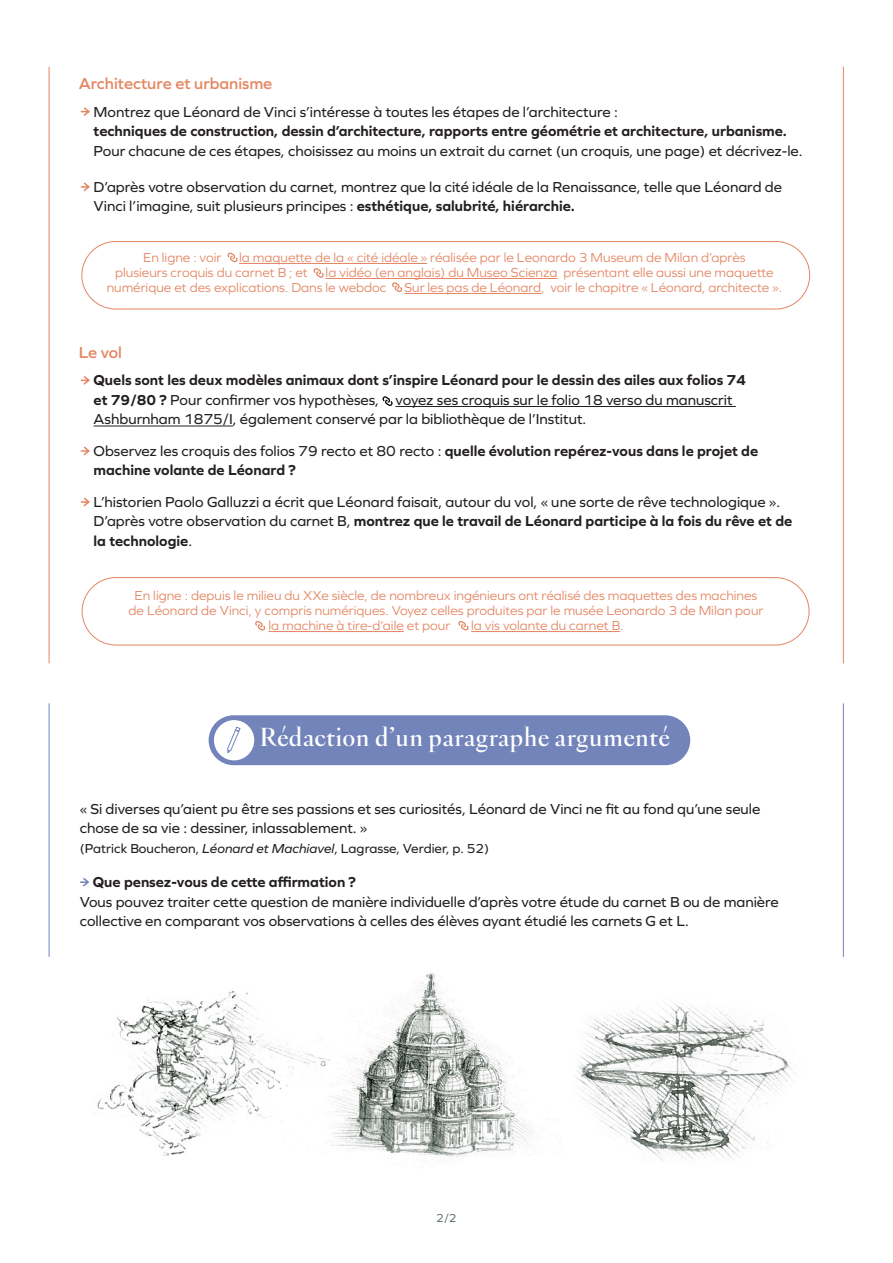
<style>
.page{position:relative;width:893px;height:1263px;background:#fff}
.page>*{position:absolute;margin:0;border:0;box-sizing:border-box;transform-origin:0 0}
.t1{font:25.5px "Institut De France";color:#fff}
.t2{font:600 16.5px "Graphie";color:#e48762}
.t3{font:15px/19.5px "Graphie";color:#231f20}
.t4{font:700 15px/19.5px "Graphie";color:#231f20}
.t5{font:13.5px "Graphie";color:#e48663}
.t6{font:13.5px "Graphie";color:#231f20}
.t7{font:12px "Graphie";color:#637771}
.s1{font-weight:400}
.s2{font-weight:700}
.s3{font-style:italic}
</style>
<div class="page">
<div style="left:209px;top:715px;width:481px;height:50px;background:#7284ba;border-radius:25px"></div>
<div style="left:214px;top:720px;width:40px;height:40px;background:#fff;border-radius:50%"></div>
<div style="left:82px;top:577px;width:727px;height:68px;border:1px solid #e48663;border-radius:34px"></div>
<svg style="left:227px;top:726px;width:14px;height:28px"></svg>
<hr style="left:49px;top:67px;width:1px;height:596px;background:#e48663">
<hr style="left:843px;top:67px;width:1px;height:596px;background:#e48663">
<hr style="left:49px;top:703px;width:1px;height:254px;background:#7284ba">
<hr style="left:843px;top:703px;width:1px;height:254px;background:#7284ba">
<hr style="left:395px;top:406px;width:341px;height:1px;background:#231f20">
<hr style="left:94px;top:426px;width:139px;height:1px;background:#231f20">
<hr style="left:239px;top:263px;width:188px;height:1px;background:#e48663">
<hr style="left:326px;top:278px;width:231px;height:1px;background:#e48663">
<hr style="left:404px;top:293px;width:137px;height:1px;background:#e48663">
<hr style="left:268px;top:631px;width:136px;height:1px;background:#e48663">
<hr style="left:471px;top:631px;width:149px;height:1px;background:#e48663">
<div style="left:81px;top:241px;width:729px;height:68px;border:1px solid #e48663;border-radius:34px"></div>
<img style="left:95px;top:991px;width:182px;height:165px">
<img style="left:575px;top:1002px;width:220px;height:159px">
<img style="left:277px;top:973px;width:257px;height:184px">
<svg style="left:227px;top:252px;width:11px;height:10px"></svg>
<svg style="left:313px;top:268px;width:11px;height:10px"></svg>
<svg style="left:392px;top:282px;width:10px;height:10px"></svg>
<svg style="left:458px;top:621px;width:10px;height:10px"></svg>
<svg style="left:255px;top:621px;width:10px;height:10px"></svg>
<svg style="left:382px;top:396px;width:11px;height:10px"></svg>
<svg style="left:80px;top:878px;width:10px;height:9px"></svg>
<svg style="left:80px;top:107px;width:10px;height:9px"></svg>
<svg style="left:80px;top:182px;width:10px;height:10px"></svg>
<svg style="left:80px;top:376px;width:10px;height:9px"></svg>
<svg style="left:80px;top:446px;width:10px;height:10px"></svg>
<svg style="left:80px;top:497px;width:10px;height:10px"></svg>
<p class="t2" style="left:79px;top:74px;width:195px">Architecture et urbanisme</p>
<p class="t3" style="left:94px;top:101px;width:526px">Montrez que Léonard de Vinci s’intéresse à toutes les étapes de l’architecture :</p>
<p class="t4" style="left:94px;top:121px;width:710px">techniques de construction, dessin d’architecture, rapports entre géométrie et architecture, urbanisme.<br><span class="s1">Pour chacune de ces étapes, choisissez au moins un extrait du carnet (un croquis, une page) et décrivez-le.</span></p>
<p class="t3" style="left:94px;top:177px;width:690px">D’après votre observation du carnet, montrez que la cité idéale de la Renaissance, telle que Léonard de<br>Vinci l’imagine, suit plusieurs principes : <span class="s2">esthétique, salubrité, hiérarchie.</span></p>
<p class="t5" style="left:143px;top:250px;width:80px">En ligne : voir</p>
<p class="t5" style="left:239px;top:250px;width:508px">la maquette de la « cité idéale » réalisée par le Leonardo 3 Museum de Milan d’après</p>
<p class="t5" style="left:115px;top:265px;width:194px">plusieurs croquis du carnet B ; et</p>
<p class="t5" style="left:326px;top:265px;width:450px">la vidéo (en anglais) du Museo Scienza présentant elle aussi une maquette</p>
<p class="t5" style="left:107px;top:280px;width:281px">numérique et des explications. Dans le webdoc</p>
<p class="t5" style="left:404px;top:280px;width:379px">Sur les pas de Léonard, voir le chapitre « Léonard, architecte ».</p>
<p class="t2" style="left:79px;top:343px;width:45px">Le vol</p>
<p class="t3" style="left:94px;top:370px;width:654px"><span class="s2">Quels sont les deux modèles animaux dont s’inspire Léonard pour le dessin des ailes aux folios 74 et 79/80 ?</span> Pour confirmer vos hypothèses, voyez ses croquis sur le folio 18 verso du manuscrit<br>Ashburnham 1875/I, également conservé par la bibliothèque de l’Institut.</p>
<p class="t4" style="left:94px;top:441px;width:666px"><span class="s1">Observez les croquis des folios 79 recto et 80 recto :</span> quelle évolution repérez-vous dans le projet de machine volante de Léonard ?</p>
<p class="t3" style="left:94px;top:492px;width:700px">L’historien Paolo Galluzzi a écrit que Léonard faisait, autour du vol, « une sorte de rêve technologique ».<br>D’après votre observation du carnet B, <span class="s2">montrez que le travail de Léonard participe à la fois du rêve et de la technologie</span>.</p>
<p class="t5" style="left:134px;top:588px;width:624px">En ligne : depuis le milieu du XXe siècle, de nombreux ingénieurs ont réalisé des maquettes des machines</p>
<p class="t5" style="left:129px;top:603px;width:636px">de Léonard de Vinci, y compris numériques. Voyez celles produites par le musée Leonardo 3 de Milan pour</p>
<p class="t5" style="left:268px;top:618px;width:183px">la machine à tire-d’aile et pour</p>
<p class="t5" style="left:471px;top:618px;width:154px">la vis volante du carnet B.</p>
<p class="t1" style="left:259px;top:720px;width:412px">Rédaction d’un paragraphe argumenté</p>
<p class="t3" style="left:80px;top:799px;width:682px">« Si diverses qu’aient pu être ses passions et ses curiosités, Léonard de Vinci ne fit au fond qu’une seule chose de sa vie : dessiner, inlassablement. »</p>
<p class="t6" style="left:80px;top:840px;width:411px">(Patrick Boucheron, <span class="s3">Léonard et Machiavel</span>, Lagrasse, Verdier, p. 52)</p>
<p class="t4" style="left:93px;top:872px;width:265px">Que pensez-vous de cette affirmation ?</p>
<p class="t3" style="left:80px;top:892px;width:701px">Vous pouvez traiter cette question de manière individuelle d’après votre étude du carnet B ou de manière collective en comparant vos observations à celles des élèves ayant étudié les carnets G et L.</p>
<p class="t7" style="left:436px;top:1211px;width:22px">2/2</p>
</div>
